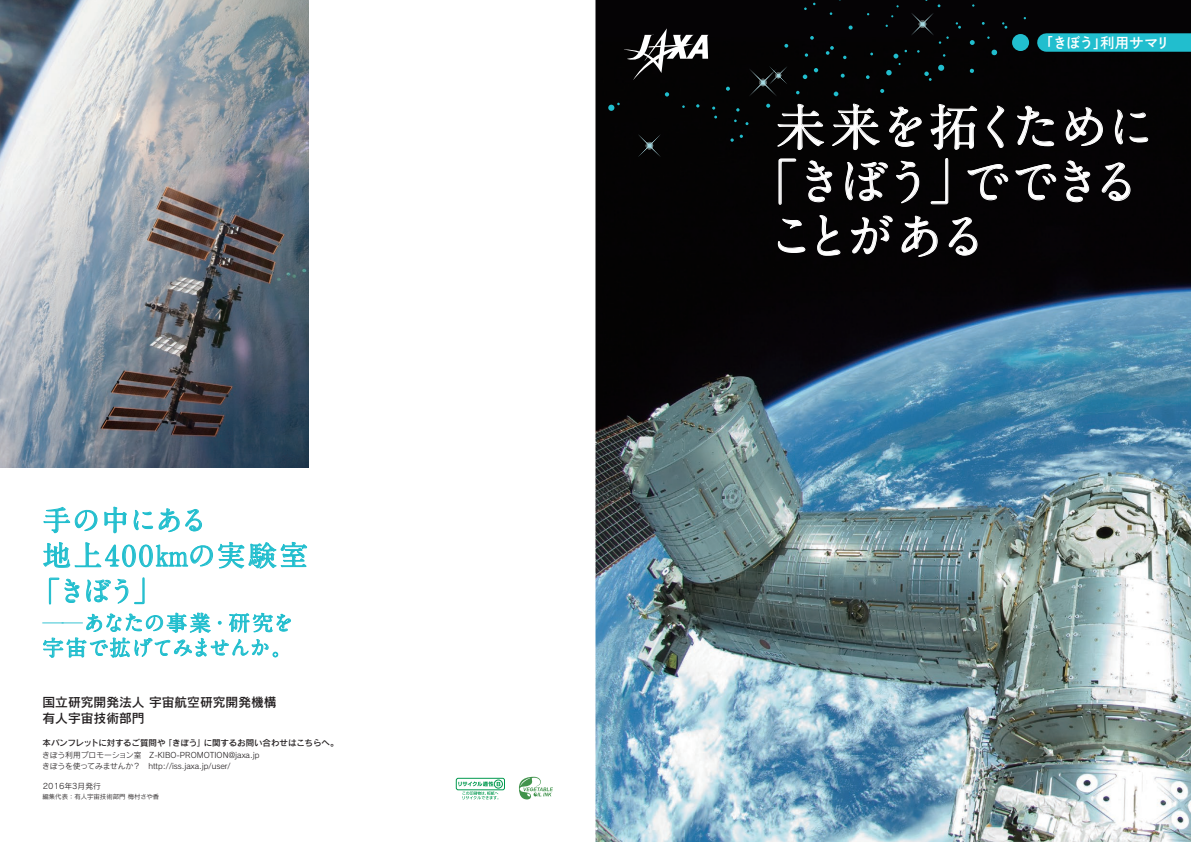
<style>
.page{position:relative;width:1191px;height:842px;background:#fff}
.page>*{position:absolute;margin:0;border:0;box-sizing:border-box;transform-origin:0 0}
.t1{font:700 49.6px "A1 Mincho Std";letter-spacing:-.1em;color:#fff}
.t2{font:700 49.6px "A1 Mincho Std";letter-spacing:-.025em;color:#fff}
.t3{font:700 28.3px "A1 Mincho Std";letter-spacing:.04em;color:#21bece}
.t4{font:700 28.3px "A1 Mincho Std";letter-spacing:.1em;color:#21bece}
.t5{font:700 21.3px/24.8px "A1 Mincho Std";letter-spacing:-.025em;color:#21bece}
.t6{font:14.2px "Shuei Go Gin Std B";letter-spacing:-.025em;color:#fff}
.t7{font:12.8px/15.6px "Rodin Pro DB";color:#231f20}
.t8{font:8.5px "Rodin Pro DB";letter-spacing:-.015em;color:#231f20}
.t9{font:7.8px/11.3px "Rodin Pro M";color:#231f20}
.t10{font:6.4px "Rodin Pro M";color:#231f20}
</style>
<div class="page">
<img style="left:595px;top:0;width:596px;height:842px">
<svg style="left:810px;top:36px;width:4px;height:4px"></svg>
<svg style="left:866px;top:75px;width:3px;height:4px"></svg>
<svg style="left:848px;top:26px;width:4px;height:4px"></svg>
<svg style="left:833px;top:92px;width:5px;height:4px"></svg>
<svg style="left:840px;top:74px;width:4px;height:4px"></svg>
<svg style="left:880px;top:89px;width:4px;height:4px"></svg>
<svg style="left:696px;top:104px;width:3px;height:4px"></svg>
<svg style="left:938px;top:36px;width:10px;height:8px"></svg>
<svg style="left:784px;top:44px;width:4px;height:4px"></svg>
<svg style="left:804px;top:53px;width:4px;height:4px"></svg>
<svg style="left:826px;top:46px;width:8px;height:9px"></svg>
<svg style="left:665px;top:92px;width:4px;height:5px"></svg>
<svg style="left:608px;top:103px;width:12px;height:8px"></svg>
<svg style="left:955px;top:22px;width:6px;height:7px"></svg>
<svg style="left:1002px;top:22px;width:5px;height:7px"></svg>
<svg style="left:924px;top:72px;width:7px;height:9px"></svg>
<svg style="left:969px;top:40px;width:5px;height:5px"></svg>
<svg style="left:886px;top:50px;width:21px;height:25px"></svg>
<div style="left:637px;top:146px;width:12px;height:11px;background:#040303"></div>
<div style="left:637px;top:134px;width:12px;height:11px;background:#040303"></div>
<svg style="left:638px;top:146px;width:11px;height:11px"></svg>
<svg style="left:650px;top:146px;width:11px;height:11px"></svg>
<svg style="left:650px;top:134px;width:11px;height:11px"></svg>
<svg style="left:638px;top:134px;width:11px;height:11px"></svg>
<svg style="left:645px;top:142px;width:8px;height:7px"></svg>
<div style="left:910px;top:24px;width:12px;height:12px;background:#050305"></div>
<div style="left:923px;top:12px;width:11px;height:12px;background:#050305"></div>
<div style="left:910px;top:12px;width:12px;height:12px;background:#050305"></div>
<svg style="left:911px;top:24px;width:11px;height:12px"></svg>
<svg style="left:923px;top:24px;width:11px;height:12px"></svg>
<svg style="left:923px;top:13px;width:11px;height:11px"></svg>
<svg style="left:911px;top:13px;width:11px;height:11px"></svg>
<svg style="left:918px;top:20px;width:8px;height:8px"></svg>
<svg style="left:969px;top:68px;width:5px;height:5px"></svg>
<svg style="left:991px;top:49px;width:6px;height:7px"></svg>
<svg style="left:937px;top:64px;width:7px;height:7px"></svg>
<img style="left:0;top:0;width:308px;height:468px">
<svg style="left:44px;top:507px;width:53px;height:26px"></svg>
<svg style="left:105px;top:506px;width:21px;height:27px"></svg>
<svg style="left:134px;top:510px;width:19px;height:20px"></svg>
<svg style="left:159px;top:508px;width:20px;height:24px"></svg>
<svg style="left:185px;top:509px;width:17px;height:22px"></svg>
<svg style="left:44px;top:541px;width:263px;height:27px"></svg>
<svg style="left:49px;top:578px;width:10px;height:26px"></svg>
<svg style="left:65px;top:579px;width:14px;height:24px"></svg>
<svg style="left:86px;top:579px;width:42px;height:24px"></svg>
<svg style="left:134px;top:578px;width:10px;height:26px"></svg>
<svg style="left:43px;top:613px;width:248px;height:44px"></svg>
<svg style="left:624px;top:28px;width:85px;height:52px"></svg>
<svg style="left:726px;top:66px;width:98px;height:84px;background:#111313"></svg>
<svg style="left:832px;top:104px;width:48px;height:46px;background:#303030"></svg>
<svg style="left:889px;top:107px;width:32px;height:40px"></svg>
<svg style="left:930px;top:104px;width:47px;height:46px;background:#353434"></svg>
<svg style="left:987px;top:105px;width:17px;height:43px"></svg>
<svg style="left:1017px;top:106px;width:37px;height:40px"></svg>
<svg style="left:1065px;top:105px;width:38px;height:41px;background:#2f2d2f"></svg>
<svg style="left:1114px;top:109px;width:34px;height:35px"></svg>
<svg style="left:778px;top:158px;width:18px;height:47px"></svg>
<svg style="left:806px;top:160px;width:26px;height:42px"></svg>
<svg style="left:845px;top:162px;width:43px;height:39px;background:#363536"></svg>
<svg style="left:896px;top:161px;width:23px;height:42px"></svg>
<svg style="left:930px;top:158px;width:18px;height:46px"></svg>
<svg style="left:967px;top:164px;width:41px;height:36px"></svg>
<svg style="left:1015px;top:164px;width:41px;height:36px"></svg>
<svg style="left:1064px;top:160px;width:26px;height:42px"></svg>
<svg style="left:1101px;top:162px;width:29px;height:39px"></svg>
<svg style="left:777px;top:219px;width:28px;height:34px"></svg>
<svg style="left:817px;top:215px;width:23px;height:41px"></svg>
<svg style="left:851px;top:215px;width:41px;height:39px;background:#2d2b2c"></svg>
<svg style="left:901px;top:216px;width:36px;height:41px"></svg>
<svg style="left:948px;top:217px;width:29px;height:39px"></svg>
<div style="left:1012px;top:34px;width:17px;height:17px;background:#21bece;border-radius:50%"></div>
<div style="left:1046px;top:33px;width:145px;height:19px;background:#21bece"></div>
<div style="left:456px;top:778px;width:49px;height:12px;border:1px solid #00994e;border-radius:2px"></div>
<div style="left:494px;top:780px;width:8px;height:8px;border:1px solid #00994e;border-radius:50%"></div>
<svg style="left:458px;top:781px;width:42px;height:18px"></svg>
<svg style="left:519px;top:777px;width:34px;height:22px"></svg>
<h2 class="t3" style="left:43px;top:497px;width:167px">手の中にある</h2>
<h2 class="t4" style="left:43px;top:533px;width:267px">地上400kmの実験室</h2>
<h2 class="t3" style="left:32px;top:568px;width:131px">「きぼう」</h2>
<h3 class="t5" style="left:43px;top:607px;width:253px">──あなたの事業・研究を宇宙で拡げてみませんか。</h3>
<h3 class="t7" style="left:43px;top:694px;width:236px">国立研究開発法人 宇宙航空研究開発機構有人宇宙技術部門</h3>
<p class="t8" style="left:43px;top:737px;width:298px">本パンフレットに対するご質問や「きぼう」に関するお問い合わせはこちらへ。</p>
<p class="t9" style="left:42px;top:749px;width:219px">きぼう利用プロモーション室　Z-KIBO-PROMOTION@jaxa.jpきぼうを使ってみませんか？　http://iss.jaxa.jp/user/</p>
<p class="t9" style="left:43px;top:781px;width:60px">2016年3月発行</p>
<p class="t10" style="left:43px;top:792px;width:118px">編集代表：有人宇宙技術部門 梅村さや香</p>
<h3 class="t6" style="left:1039px;top:33px;width:132px">「きぼう」利用サマリ</h3>
<h1 class="t2" style="left:775px;top:87px;width:381px">未来を拓くために</h1>
<h1 class="t1" style="left:748px;top:141px;width:394px">「きぼう」でできる</h1>
<h1 class="t1" style="left:767px;top:196px;width:223px">ことがある</h1>
</div>
